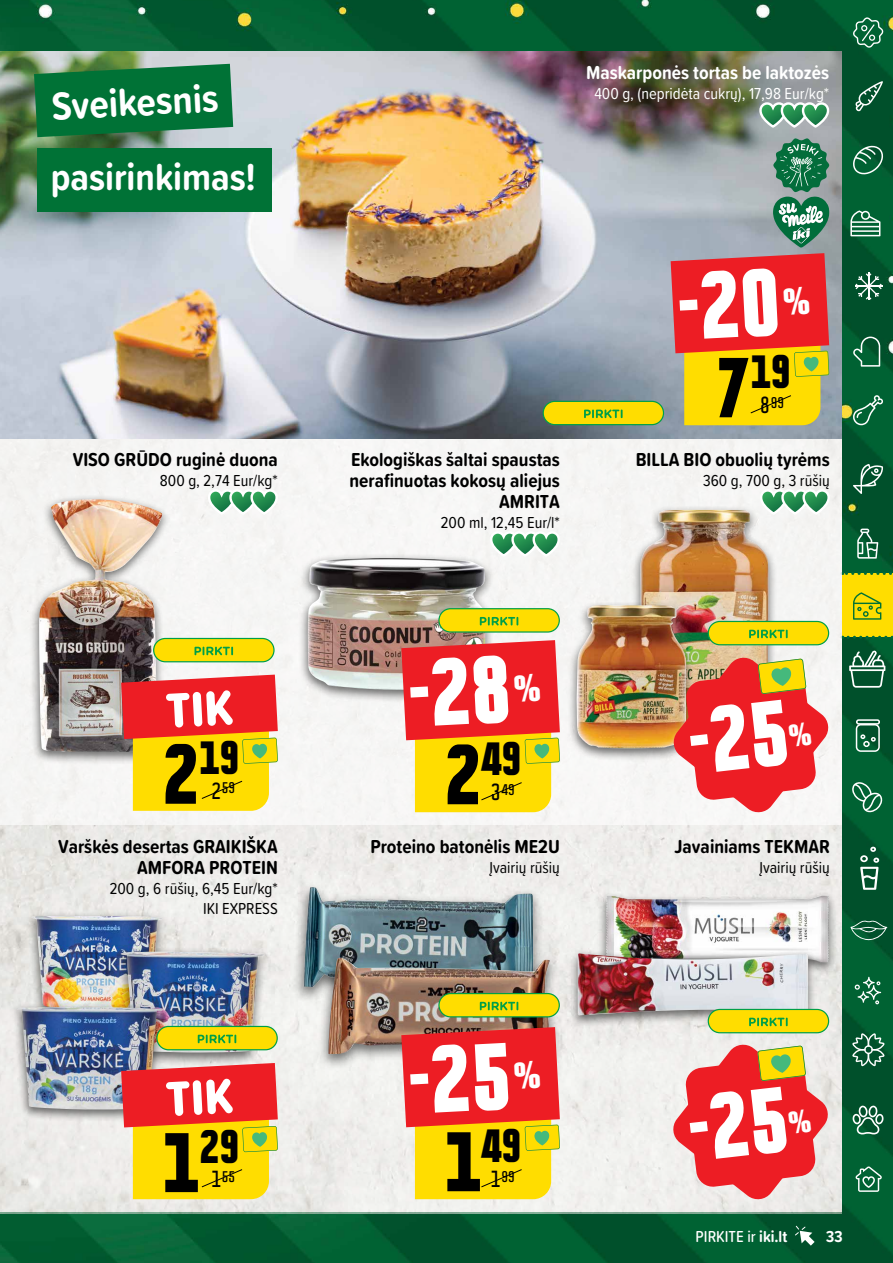
<style>
.page{position:relative;width:893px;height:1263px;background:#fff}
.page>*{position:absolute;margin:0;border:0;box-sizing:border-box;transform-origin:0 0}
.t1{font:900 condensed 77.1px "Politica";color:#000}
.t2{font:900 condensed 42.6px "Politica";color:#000}
.t3{font:700 40.5px "Proxima Soft Cond";color:#fff}
.t4{font:700 39px "Proxima Soft Cond";color:#fff}
.t5{font:700 19.5px/21px "Proxima Soft Cond";color:#000;text-align:right}
.t6{font:700 19.5px "Proxima Soft Cond";color:#fff}
.t7{font:16.5px/19.8px "Proxima Soft Cond";color:#000;text-align:right}
.t8{font:16.5px "Proxima Soft Cond";color:#fff}
.t9{font:500 16.5px "Proxima Soft Cond";color:#fff}
.t10{font:700 16.5px "Proxima Soft Cond";color:#fff}
.t11{font:700 condensed 14.1px "Politica";color:#000;scale:1.04 1}
.s1{font-size:77.1px}
.s2{font-size:21.3px}
.s3{font-weight:700}
</style>
<div class="page">
<img style="left:0;top:0;width:893px;height:1263px">
<svg style="left:794px;top:1225px;width:21px;height:20px"></svg>
<svg style="left:855px;top:1166px;width:27px;height:26px"></svg>
<svg style="left:855px;top:977px;width:26px;height:27px"></svg>
<svg style="left:852px;top:782px;width:30px;height:30px"></svg>
<svg style="left:860px;top:847px;width:19px;height:43px"></svg>
<svg style="left:857px;top:529px;width:21px;height:30px"></svg>
<svg style="left:853px;top:464px;width:30px;height:30px"></svg>
<svg style="left:853px;top:395px;width:30px;height:30px"></svg>
<svg style="left:855px;top:273px;width:27px;height:27px"></svg>
<svg style="left:850px;top:210px;width:30px;height:26px"></svg>
<svg style="left:853px;top:145px;width:30px;height:30px"></svg>
<svg style="left:855px;top:81px;width:28px;height:30px"></svg>
<svg style="left:852px;top:17px;width:31px;height:31px"></svg>
<svg style="left:852px;top:1033px;width:32px;height:33px"></svg>
<svg style="left:852px;top:1105px;width:32px;height:29px"></svg>
<svg style="left:849px;top:650px;width:36px;height:38px"></svg>
<svg style="left:850px;top:920px;width:37px;height:20px"></svg>
<svg style="left:853px;top:337px;width:27px;height:30px"></svg>
<div style="left:856px;top:724px;width:24px;height:28px;border:2px solid #fff;border-radius:4px"></div>
<div style="left:856px;top:719px;width:24px;height:6px;border:2px solid #fff;border-radius:2px"></div>
<svg style="left:860px;top:734px;width:5px;height:5px"></svg>
<svg style="left:871px;top:737px;width:5px;height:5px"></svg>
<div style="left:863px;top:741px;width:7px;height:6px;border:2px solid #fff;border-radius:50%"></div>
<div style="left:842px;top:573px;width:51px;height:64px;background:#fd0"></div>
<svg style="left:842px;top:636px;width:51px;height:3px"></svg>
<svg style="left:842px;top:572px;width:51px;height:3px"></svg>
<svg style="left:853px;top:592px;width:28px;height:28px"></svg>
<img style="left:0;top:825px;width:842px;height:388px">
<div style="left:0;top:438px;width:842px;height:387px;background:#f6f5f4"></div>
<img style="left:0;top:51px;width:842px;height:387px">
<div style="left:29px;top:494px;width:141px;height:271px;background:#000;opacity:.58"></div>
<img style="left:39px;top:499px;width:123px;height:253px">
<div style="left:298px;top:553px;width:196px;height:150px;background:#000;opacity:.58"></div>
<img style="left:308px;top:558px;width:178px;height:132px">
<div style="left:37px;top:148px;width:235px;height:63px;background:#007236"></div>
<svg style="left:34px;top:64px;width:199px;height:73px;background:#157942"></svg>
<svg style="left:208px;top:490px;width:69px;height:24px"></svg>
<svg style="left:489px;top:532px;width:70px;height:27px"></svg>
<svg style="left:0;top:7px;width:25px;height:200px;background:#446d45"></svg>
<svg style="left:121px;top:675px;width:157px;height:136px;background:#f19931"></svg>
<div style="left:630px;top:505px;width:147px;height:242px;background:#000;opacity:.58"></div>
<img style="left:639px;top:510px;width:130px;height:146px">
<div style="left:567px;top:601px;width:128px;height:160px;background:#000;opacity:.58"></div>
<img style="left:577px;top:605px;width:109px;height:143px">
<svg style="left:759px;top:488px;width:70px;height:29px"></svg>
<svg style="left:758px;top:100px;width:72px;height:30px"></svg>
<div style="left:23px;top:911px;width:148px;height:111px;background:#000;opacity:.58"></div>
<img style="left:29px;top:916px;width:134px;height:86px">
<div style="left:112px;top:946px;width:160px;height:121px;background:#000;opacity:.58"></div>
<img style="left:121px;top:952px;width:143px;height:100px">
<div style="left:9px;top:1002px;width:161px;height:120px;background:#000;opacity:.58"></div>
<img style="left:16px;top:1007px;width:147px;height:102px">
<svg style="left:121px;top:1063px;width:157px;height:136px;background:#f29a33"></svg>
<div style="left:597px;top:890px;width:240px;height:86px;background:#000;opacity:.58"></div>
<img style="left:605px;top:895px;width:225px;height:68px">
<div style="left:568px;top:949px;width:249px;height:79px;background:#000;opacity:.58"></div>
<img style="left:578px;top:953px;width:230px;height:62px">
<div style="left:292px;top:881px;width:252px;height:129px;background:#000;opacity:.58"></div>
<img style="left:304px;top:887px;width:230px;height:107px">
<div style="left:317px;top:952px;width:244px;height:119px;background:#000;opacity:.58"></div>
<img style="left:328px;top:958px;width:224px;height:97px">
<div style="left:543px;top:401px;width:120px;height:24px;background:#fd0;border-radius:12px"></div>
<div style="left:543px;top:401px;width:121px;height:24px;border:1px solid #009f47;border-radius:12px"></div>
<svg style="left:584px;top:409px;width:39px;height:9px"></svg>
<div style="left:154px;top:638px;width:120px;height:24px;background:#fd0;border-radius:12px"></div>
<div style="left:153px;top:638px;width:122px;height:24px;border:1px solid #009f47;border-radius:12px"></div>
<svg style="left:195px;top:647px;width:38px;height:8px"></svg>
<div style="left:439px;top:609px;width:120px;height:23px;background:#fd0;border-radius:12px"></div>
<div style="left:438px;top:608px;width:122px;height:25px;border:1px solid #009f47;border-radius:12px"></div>
<svg style="left:480px;top:617px;width:38px;height:8px"></svg>
<div style="left:708px;top:621px;width:121px;height:24px;background:#fd0;border-radius:12px"></div>
<div style="left:708px;top:621px;width:121px;height:24px;border:1px solid #009f47;border-radius:12px"></div>
<svg style="left:749px;top:630px;width:39px;height:8px"></svg>
<div style="left:157px;top:1026px;width:120px;height:24px;background:#fd0;border-radius:12px"></div>
<div style="left:156px;top:1026px;width:122px;height:24px;border:1px solid #009f47;border-radius:12px"></div>
<svg style="left:198px;top:1035px;width:38px;height:8px"></svg>
<div style="left:439px;top:993px;width:120px;height:24px;background:#fd0;border-radius:12px"></div>
<div style="left:438px;top:993px;width:122px;height:24px;border:1px solid #009f47;border-radius:12px"></div>
<svg style="left:480px;top:1002px;width:38px;height:8px"></svg>
<div style="left:708px;top:1009px;width:121px;height:24px;background:#fd0;border-radius:12px"></div>
<div style="left:708px;top:1009px;width:121px;height:24px;border:1px solid #009f47;border-radius:12px"></div>
<svg style="left:749px;top:1017px;width:39px;height:9px"></svg>
<svg style="left:401px;top:640px;width:159px;height:172px;background:#f17829"></svg>
<svg style="left:671px;top:138px;width:158px;height:287px;background:#c58857"></svg>
<svg style="left:672px;top:656px;width:157px;height:157px"></svg>
<svg style="left:671px;top:1042px;width:159px;height:159px;background:#eb6c66"></svg>
<svg style="left:401px;top:1027px;width:159px;height:172px;background:#ef7727"></svg>
<h3 class="t3" style="left:50px;top:76px;width:169px;rotate:-3deg">Sveikesnis</h3>
<h3 class="t4" style="left:51px;top:148px;width:206px">pasirinkimas!</h3>
<p class="t5" style="left:73px;top:448px;width:207px">VISO GRŪDO ruginė duona</p>
<p class="t7" style="left:160px;top:470px;width:119px">800 g, 2,74 Eur/kg*</p>
<p class="t6" style="left:586px;top:58px;width:245px">Maskarponės tortas be laktozės</p>
<p class="t8" style="left:594px;top:81px;width:236px">400 g, (nepridėta cukrų), 17,98 Eur/kg*</p>
<p class="t5" style="left:349px;top:448px;width:212px">Ekologiškas šaltai spaustas nerafinuotas kokosų aliejus<br>AMRITA</p>
<p class="t7" style="left:441px;top:512px;width:121px">200 ml, 12,45 Eur/l*</p>
<h2 class="t2" style="left:714px;top:339px;width:78px"><span class="s1">7</span>19</h2>
<p class="t11" style="left:760px;top:392px;width:24px"><span class="s2">8</span>99</p>
<p class="t5" style="left:636px;top:448px;width:196px">BILLA BIO obuolių tyrėms</p>
<p class="t7" style="left:703px;top:470px;width:128px">360 g, 700 g, 3 rūšių</p>
<h2 class="t2" style="left:199px;top:724px;width:42px">19</h2>
<h1 class="t1" style="left:163px;top:714px;width:38px">2</h1>
<p class="t11" style="left:211px;top:777px;width:24px"><span class="s2">2</span>59</p>
<p class="t5" style="left:58px;top:835px;width:221px">Varškės desertas GRAIKIŠKA<br>AMFORA PROTEIN</p>
<p class="t7" style="left:110px;top:878px;width:170px">200 g, 6 rūšių, 6,45 Eur/kg*<br>IKI EXPRESS</p>
<h2 class="t2" style="left:445px;top:726px;width:78px"><span class="s1">2</span>49</h2>
<p class="t11" style="left:491px;top:779px;width:24px"><span class="s2">3</span>49</p>
<p class="t5" style="left:370px;top:835px;width:191px">Proteino batonėlis ME2U</p>
<p class="t7" style="left:489px;top:857px;width:72px">Įvairių rūšių</p>
<p class="t5" style="left:674px;top:835px;width:157px">Javainiams TEKMAR</p>
<p class="t7" style="left:759px;top:857px;width:72px">Įvairių rūšių</p>
<h2 class="t2" style="left:199px;top:1113px;width:42px">29</h2>
<h1 class="t1" style="left:163px;top:1102px;width:38px">1</h1>
<p class="t11" style="left:211px;top:1166px;width:24px"><span class="s2">1</span>55</p>
<h2 class="t2" style="left:445px;top:1112px;width:78px"><span class="s1">1</span>49</h2>
<p class="t11" style="left:491px;top:1166px;width:24px"><span class="s2">1</span>99</p>
<p class="t9" style="left:696px;top:1224px;width:93px">PIRKITE ir <span class="s3">iki.lt</span></p>
<p class="t10" style="left:826px;top:1224px;width:18px">33</p>
</div>
